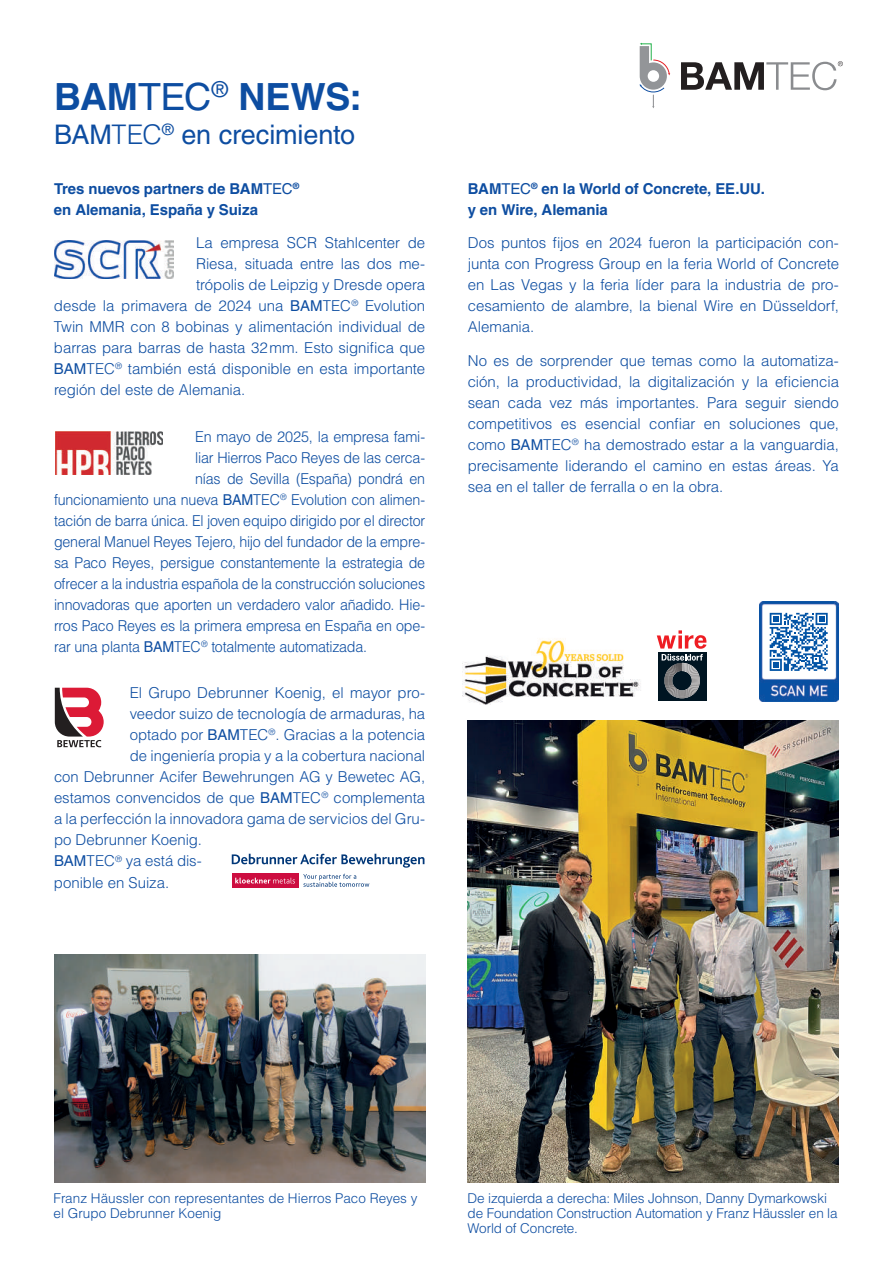
<style>
.page{position:relative;width:893px;height:1263px;background:#fff}
.page>*{position:absolute;margin:0;border:0;box-sizing:border-box;transform-origin:0 0}
.t1{font:700 37.5px "Helvetica LT Std";letter-spacing:-.005em;color:#0d4da1}
.t2{font:27px "Helvetica LT Std";letter-spacing:-.005em;color:#0d4da1}
.t3{font:300 15px/21px "Helvetica LT Std";letter-spacing:-.01em;color:#0d4da1;text-align:justify}
.t4{font:300 15px "Helvetica LT Std";letter-spacing:-.01em;color:#0d4da1;scale:.95 1}
.t5{font:700 15px/21px "Helvetica LT Std";letter-spacing:-.005em;color:#0d4da1}
.t6{font:300 15px "Helvetica LT Std";letter-spacing:-.01em;color:#0d4da1;scale:.96 1}
.t7{font:300 13.5px/15px "Helvetica LT Std";letter-spacing:-.005em;color:#0d4da1}
.s1{font-weight:400}
.s2{font-weight:300}
</style>
<div class="page">
<div style="left:657px;top:651px;width:50px;height:50px;background:linear-gradient(to right,#001522,#001522)"></div>
<svg style="left:657px;top:630px;width:50px;height:68px"></svg>
<img style="left:463px;top:638px;width:178px;height:66px">
<img style="left:54px;top:955px;width:371px;height:227px">
<img style="left:468px;top:720px;width:371px;height:462px">
<img style="left:759px;top:602px;width:80px;height:99px">
<div style="left:763px;top:606px;width:72px;height:71px;background:#fff"></div>
<svg style="left:640px;top:43px;width:30px;height:65px"></svg>
<svg style="left:681px;top:61px;width:162px;height:29px"></svg>
<img style="left:55px;top:431px;width:108px;height:43px">
<img style="left:54px;top:240px;width:120px;height:38px">
<svg style="left:54px;top:687px;width:50px;height:61px"></svg>
<svg style="left:232px;top:854px;width:192px;height:14px"></svg>
<svg style="left:303px;top:874px;width:66px;height:13px"></svg>
<div style="left:232px;top:873px;width:66px;height:15px;background:#cd0d40"></div>
<svg style="left:235px;top:878px;width:60px;height:5px"></svg>
<svg style="left:769px;top:612px;width:59px;height:59px"></svg>
<h1 class="t1" style="left:54px;top:74px;width:310px">BAM<span class="s1">TEC</span><sup>®</sup> NEWS:</h1>
<h2 class="t2" style="left:54px;top:119px;width:303px">BAM<span class="s2">TEC</span><sup>®</sup> en crecimiento</h2>
<p class="t5" style="left:54px;top:178px;width:247px">Tres nuevos partners de BAM<span class="s1">TEC</span><sup>® </sup>en Alemania, España y Suiza</p>
<p class="t3" style="left:196px;top:232px;width:231px">La empresa SCR Stahlcenter de</p>
<p class="t3" style="left:196px;top:253px;width:231px">Riesa, situada entre las dos me-</p>
<p class="t3" style="left:196px;top:274px;width:231px">trópolis de Leipzig y Dresde opera</p>
<p class="t3" style="left:54px;top:295px;width:373px">desde la primavera de 2024 una <span class="s1">BAM</span>TEC<sup>®</sup> Evolution</p>
<p class="t3" style="left:54px;top:316px;width:373px">Twin MMR con 8 bobinas y alimentación individual de</p>
<p class="t3" style="left:54px;top:337px;width:373px">barras para barras de hasta 32mm. Esto significa que</p>
<p class="t3" style="left:54px;top:358px;width:373px"><span class="s1">BAM</span>TEC<sup>®</sup> también está disponible en esta importante</p>
<p class="t3" style="left:54px;top:379px;width:193px">región del este de Alemania.</p>
<p class="t6" style="left:195px;top:427px;width:241px">En mayo de 2025, la empresa fami-</p>
<p class="t6" style="left:195px;top:448px;width:241px">liar Hierros Paco Reyes de las cerca-</p>
<p class="t4" style="left:195px;top:469px;width:244px">nías de Sevilla (España) pondrá en</p>
<p class="t4" style="left:54px;top:490px;width:392px">funcionamiento una nueva <span class="s1">BAM</span>TEC<sup>®</sup> Evolution con alimen-</p>
<p class="t4" style="left:54px;top:511px;width:392px">tación de barra única. El joven equipo dirigido por el director</p>
<p class="t4" style="left:54px;top:532px;width:392px">general Manuel Reyes Tejero, hijo del fundador de la empre-</p>
<p class="t4" style="left:54px;top:553px;width:392px">sa Paco Reyes, persigue constantemente la estrategia de</p>
<p class="t4" style="left:54px;top:574px;width:392px">ofrecer a la industria española de la construcción soluciones</p>
<p class="t4" style="left:54px;top:595px;width:392px">innovadoras que aporten un verdadero valor añadido. Hie-</p>
<p class="t4" style="left:54px;top:616px;width:392px">rros Paco Reyes es la primera empresa en España en ope-</p>
<p class="t4" style="left:54px;top:637px;width:331px">rar una planta <span class="s1">BAM</span>TEC<sup>®</sup> totalmente automatizada.</p>
<p class="t3" style="left:130px;top:682px;width:297px">El Grupo Debrunner Koenig, el mayor pro-</p>
<p class="t3" style="left:130px;top:703px;width:297px">veedor suizo de tecnología de armaduras, ha</p>
<p class="t3" style="left:130px;top:724px;width:297px">optado por <span class="s1">BAM</span>TEC<sup>®</sup>. Gracias a la potencia</p>
<p class="t3" style="left:130px;top:745px;width:297px">de ingeniería propia y a la cobertura nacional</p>
<p class="t3" style="left:54px;top:766px;width:373px">con Debrunner Acifer Bewehrungen AG y Bewetec AG,</p>
<p class="t3" style="left:54px;top:787px;width:373px">estamos convencidos de que <span class="s1">BAM</span>TEC<sup>®</sup> complementa</p>
<p class="t3" style="left:54px;top:808px;width:373px">a la perfección la innovadora gama de servicios del Gru-</p>
<p class="t3" style="left:54px;top:829px;width:149px">po Debrunner Koenig.</p>
<p class="t3" style="left:54px;top:850px;width:149px"><span class="s1">BAM</span>TEC<sup>®</sup> ya está dis-</p>
<p class="t3" style="left:54px;top:871px;width:117px">ponible en Suiza.</p>
<p class="t5" style="left:468px;top:178px;width:299px">BAM<span class="s1">TEC</span><sup>®</sup> en la World of Concrete, EE.UU. y en Wire, Alemania</p>
<p class="t3" style="left:468px;top:232px;width:373px">Dos puntos fijos en 2024 fueron la participación con&shy;junta con Progress Group en la feria World of Concrete en Las Vegas y la feria líder para la industria de pro&shy;cesamiento de alambre, la bienal Wire en Düsseldorf, Alemania.</p>
<p class="t3" style="left:468px;top:350px;width:373px">No es de sorprender que temas como la automatiza&shy;ción, la productividad, la digitalización y la eficiencia sean cada vez más importantes. Para seguir siendo competitivos es esencial confiar en soluciones que, como <span class="s1">BAM</span>TEC<sup>®</sup> ha demostrado estar a la vanguardia, precisamente liderando el camino en estas áreas. Ya sea en el taller de ferralla o en la obra.</p>
<p class="t7" style="left:54px;top:1190px;width:365px">Franz Häussler con representantes de Hierros Paco Reyes y el Grupo Debrunner Koenig</p>
<p class="t7" style="left:467px;top:1190px;width:372px">De izquierda a derecha: Miles Johnson, Danny Dymarkowski de Foundation Construction Automation y Franz Häussler en la<br>World of Concrete.</p>
</div>
